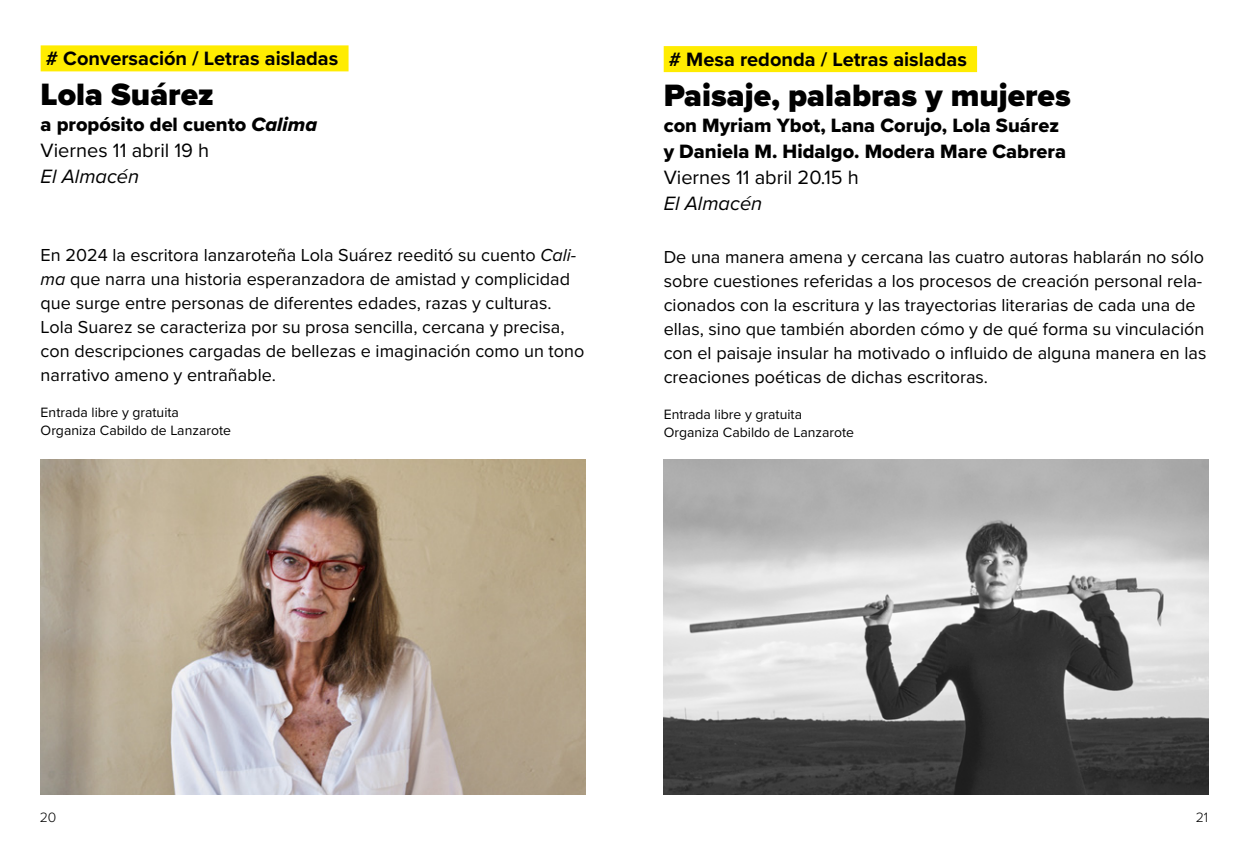
<style>
.page{position:relative;width:1248px;height:851px;background:#fff}
.page>*{position:absolute;margin:0;border:0;box-sizing:border-box;transform-origin:0 0}
.t1{font:900 32px "Proxima Nova";color:#000}
.t2{font:20px/26px "Proxima Nova Extrabld";color:#000}
.t3{font:700 20px "Proxima Nova";color:#000}
.t4{font:20px "Proxima Nova";color:#000}
.t5{font:italic 20px "Proxima Nova";color:#000}
.t6{font:18px/24px "Proxima Nova";color:#000}
.t7{font:14px/18px "Proxima Nova";color:#000}
.t8{font:300 14px "Proxima Nova";color:#000}
.s1{font-family:"Proxima Nova Extrabld It"}
.s2{font-style:italic}
</style>
<div class="page">
<img style="left:663px;top:460px;width:545px;height:334px">
<div style="left:663px;top:46px;width:314px;height:26px;background:#ffec00"></div>
<img style="left:41px;top:459px;width:544px;height:334px">
<div style="left:41px;top:45px;width:307px;height:26px;background:#ffec00"></div>
<p class="t3" style="left:46px;top:44px;width:294px"># Conversación / Letras aisladas</p>
<h1 class="t1" style="left:41px;top:70px;width:174px">Lola Suárez</h1>
<p class="t2" style="left:41px;top:111px;width:278px">a propósito del cuento <span class="s1">Calima</span></p>
<p class="t4" style="left:41px;top:135px;width:170px">Viernes 11 abril 19 h</p>
<p class="t5" style="left:41px;top:161px;width:100px">El Almacén</p>
<p class="t6" style="left:41px;top:242px;width:545px">En 2024 la escritora lanzaroteña Lola Suárez reeditó su cuento <span class="s2">Cali&shy;ma</span> que narra una historia esperanzadora de amistad y complicidad que surge entre personas de diferentes edades, razas y culturas.<br>Lola Suarez se caracteriza por su prosa sencilla, cercana y precisa, con descripciones cargadas de bellezas e imaginación como un tono narrativo ameno y entrañable.</p>
<p class="t7" style="left:41px;top:403px;width:192px">Entrada libre y gratuita<br>Organiza Cabildo de Lanzarote</p>
<p class="t3" style="left:668px;top:44px;width:299px"># Mesa redonda / Letras aisladas</p>
<h1 class="t1" style="left:663px;top:71px;width:408px">Paisaje, palabras y mujeres</h1>
<p class="t2" style="left:663px;top:112px;width:404px">con Myriam Ybot, Lana Corujo, Lola Suárez y Daniela M. Hidalgo. Modera Mare Cabrera</p>
<p class="t4" style="left:663px;top:162px;width:196px">Viernes 11 abril 20.15 h</p>
<p class="t5" style="left:663px;top:188px;width:100px">El Almacén</p>
<p class="t6" style="left:663px;top:244px;width:544px">De una manera amena y cercana las cuatro autoras hablarán no sólo sobre cuestiones referidas a los procesos de creación personal rela&shy;cionados con la escritura y las trayectorias literarias de cada una de ellas, sino que también aborden cómo y de qué forma su vinculación con el paisaje insular ha motivado o influido de alguna manera en las creaciones poéticas de dichas escritoras.</p>
<p class="t7" style="left:663px;top:405px;width:192px">Entrada libre y gratuita<br>Organiza Cabildo de Lanzarote</p>
<p class="t8" style="left:40px;top:807px;width:18px">20</p>
<p class="t8" style="left:1195px;top:807px;width:14px">21</p>
</div>
